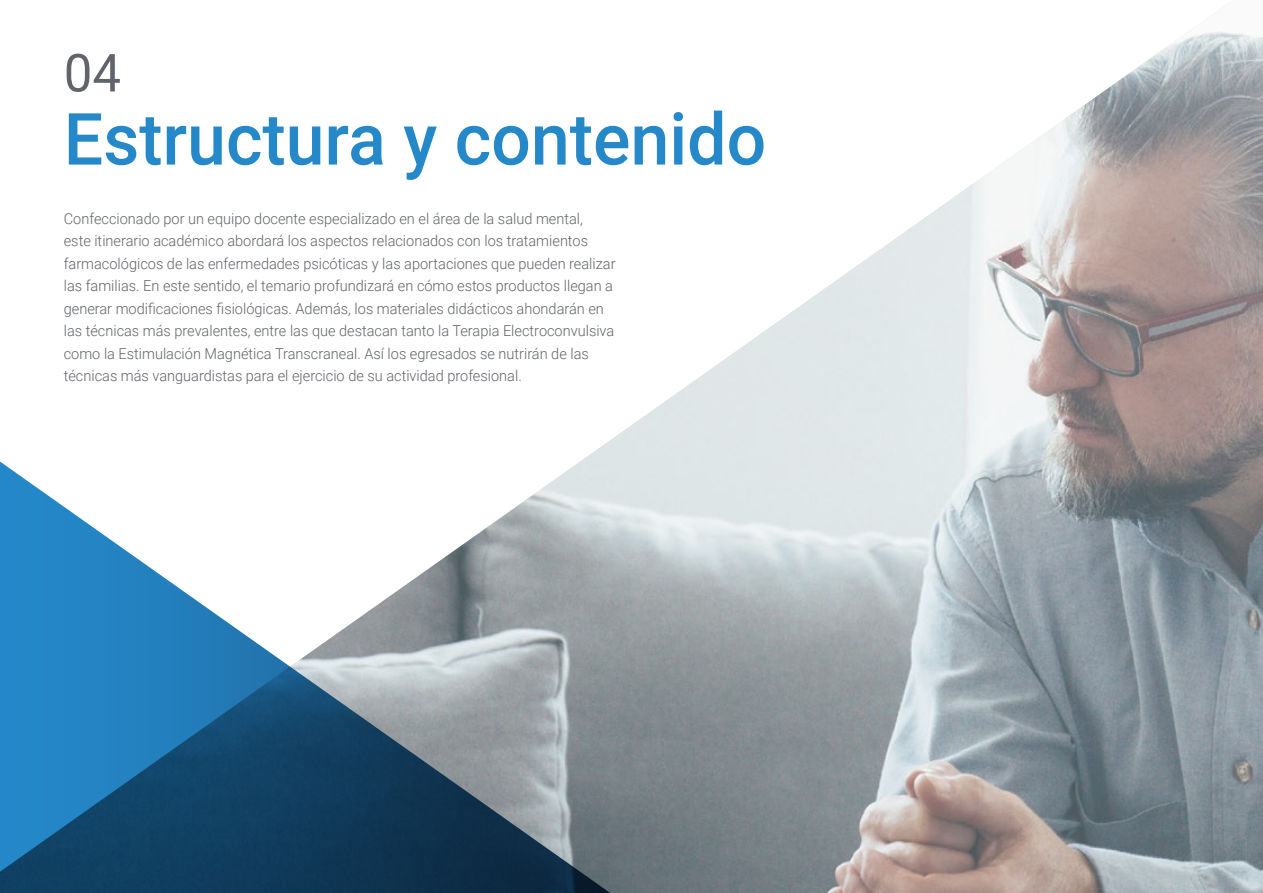
<style>
.page{position:relative;width:1263px;height:893px;background:#fff}
.page>*{position:absolute;margin:0;border:0;box-sizing:border-box;transform-origin:0 0}
.t1{font:500 72px "Roboto";color:#2488c9}
.t2{font:52.5px "Roboto";color:#61646a}
.t3{font:300 15px/22.5px "Roboto";color:#61646a}
</style>
<div class="page">
<img style="left:602px;top:19px;width:661px;height:874px">
<svg style="left:0;top:446px;width:640px;height:447px"></svg>
<h2 class="t2" style="left:64px;top:36px;width:59px">04</h2>
<h1 class="t1" style="left:64px;top:89px;width:704px">Estructura y contenido</h1>
<p class="t3" style="left:64px;top:207px;width:553px">Confeccionado por un equipo docente especializado en el área de la salud mental,<br>este itinerario académico abordará los aspectos relacionados con los tratamientos farmacológicos de las enfermedades psicóticas y las aportaciones que pueden realizar las familias. En este sentido, el temario profundizará en cómo estos productos llegan a generar modificaciones fisiológicas. Además, los materiales didácticos ahondarán en las técnicas más prevalentes, entre las que destacan tanto la Terapia Electroconvulsiva como la Estimulación Magnética Transcraneal. Así los egresados se nutrirán de las técnicas más vanguardistas para el ejercicio de su actividad profesional.</p>
</div>
